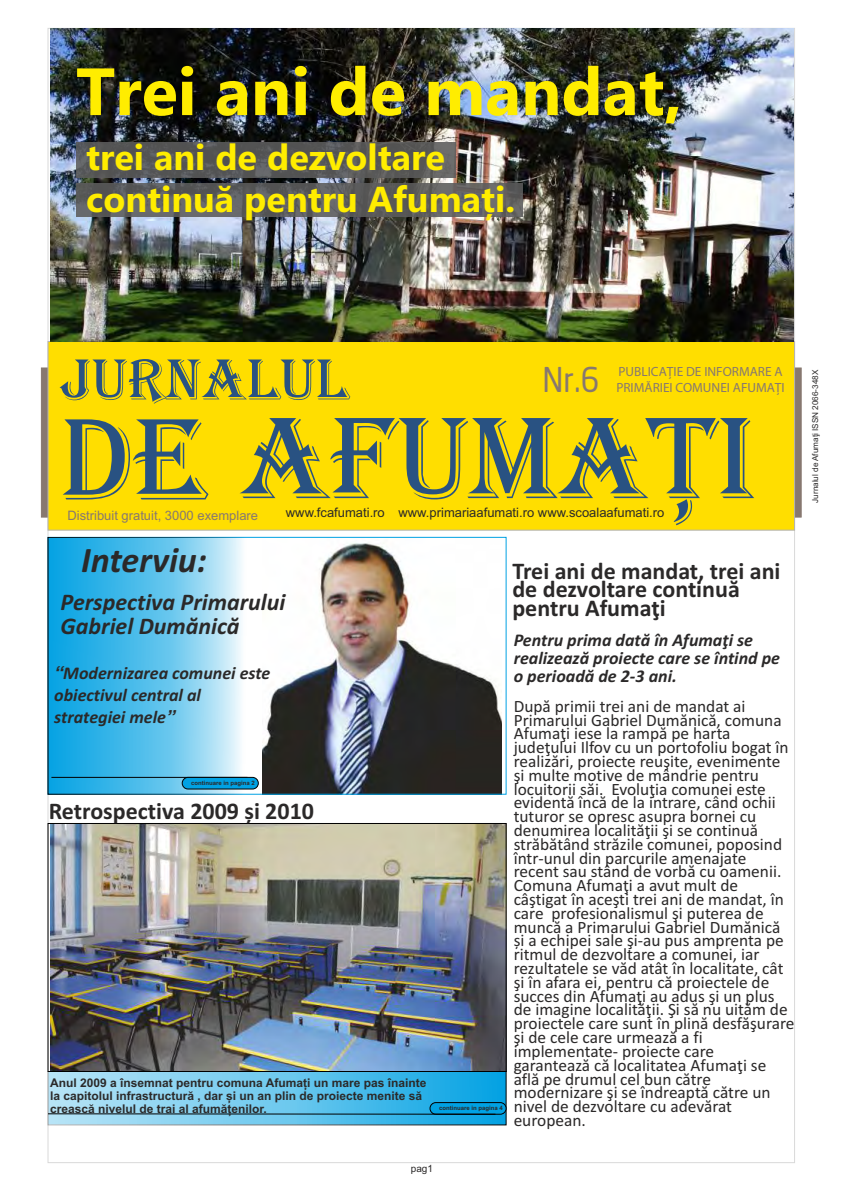
<style>
.page{position:relative;width:842px;height:1191px;background:#fff}
.page>*{position:absolute;margin:0;border:0;box-sizing:border-box;transform-origin:0 0}
.t1{font:120px "Algerian";color:#295282}
.t2{font:96.6px "Algerian";color:#295282}
.t3{font:700 66.6px "Ebrima";color:#ffed00}
.t4{font:59.7px "Algerian";color:#295282}
.t5{font:700 36px/41.4px "Ebrima";color:#ffed00}
.t6{font:italic 700 36px "Calibri";color:#2b2929}
.t7{font:33.8px "Neo Sans RO";color:#877870;scale:.92 1}
.t8{font:700 24px/18.6px "Calibri";color:#2b2929}
.t9{font:italic 700 24px/24.4px "Calibri";color:#2b2929}
.t10{font:italic 700 18px/22px "Calibri";color:#2b2929}
.t11{font:17.4px/13.8px "Calibri";color:#2b2929}
.t12{font:13.3px/16px "Myriad Pro";color:#877870}
.t13{font:13px "Arial";color:#2b2929}
.t14{font:13px "Arial";color:#877870}
.t15{font:700 12px/13.4px "Arial";color:#2b2929}
.t16{font:10px "Arial";color:#2b2929}
.t17{font:8.2px "Arial";color:#2b2929}
.t18{font:700 6px "Arial";color:#2b2929}
.s1{font-family:"Arial"}
</style>
<div class="page">
<div style="left:48px;top:341px;width:747px;height:189px;background:#ffde00"></div>
<img style="left:51px;top:28px;width:742px;height:313px">
<div style="left:76px;top:143px;width:379px;height:35px;background:#5c5c5c;opacity:.89"></div>
<div style="left:76px;top:183px;width:447px;height:34px;background:#5c5c5c;opacity:.89"></div>
<img style="left:263px;top:543px;width:238px;height:249px">
<img style="left:51px;top:825px;width:453px;height:244px">
<div style="left:48px;top:823px;width:458px;height:248px;border:1px solid #000"></div>
<div style="left:48px;top:1071px;width:458px;height:54px;background:linear-gradient(to right,#c1e7f8,#0ca5e4);border:1px solid #000"></div>
<svg style="left:48px;top:537px;width:213px;height:257px"></svg>
<div style="left:430px;top:1102px;width:76px;height:12px;background:#00a1e3;border:1px solid #000;border-radius:6px"></div>
<svg style="left:47px;top:1113px;width:449px;height:1px"></svg>
<hr style="left:51px;top:777px;width:196px;height:1px;background:#000">
<div style="left:182px;top:777px;width:77px;height:12px;background:#00a1e3;border:1px solid #000;border-radius:6px"></div>
<h3 class="t3" style="left:76px;top:66px;width:608px">Trei ani de mandat,</h3>
<h3 class="t5" style="left:86px;top:140px;width:431px">trei ani de dezvoltare continuă pentru Afumați.</h3>
<h3 class="t4" style="left:61px;top:346px;width:289px">JURNALUL</h3>
<h1 class="t1" style="left:60px;top:391px;width:695px">DE AFUMATI</h1>
<h3 class="t7" style="left:543px;top:366px;width:63px">Nr.6</h3>
<p class="t12" style="left:616px;top:365px;width:170px">PUBLICAŢIE DE INFORMARE A<br>PRIMĂRIEI COMUNEI AFUMAŢI</p>
<p class="t14" style="left:67px;top:510px;width:192px">Distribuit gratuit, 3000 exemplare</p>
<h2 class="t2" style="left:672px;top:428px;width:27px">,</h2>
<p class="t13" style="left:286px;top:507px;width:380px">www.fcafumati.ro www.primariaafumati.ro www.scoalaafumati.ro</p>
<h3 class="t6" style="left:81px;top:544px;width:127px">Interviu:</h3>
<h3 class="t9" style="left:61px;top:591px;width:226px">Perspectiva Primarului<br>Gabriel Dumănică</h3>
<p class="t10" style="left:54px;top:663px;width:218px"><span class="s1">“</span>Modernizarea comunei este obiectivul central al strategiei mele<span class="s1">”</span></p>
<p class="t18" style="left:191px;top:781px;width:65px">continuare in pagina 2</p>
<h3 class="t8" style="left:49px;top:804px;width:267px">Retrospectiva 2009 și 2010</h3>
<p class="t15" style="left:50px;top:1076px;width:378px">Anul 2009 a însemnat pentru comuna Afumați un mare pas înainte la capitolul infrastructură , dar și un an plin de proiecte menite să crească nivelul de trai al afumățenilor.</p>
<p class="t18" style="left:439px;top:1106px;width:65px">continuare in pagina 4</p>
<h3 class="t8" style="left:512px;top:563px;width:270px">Trei ani de mandat, trei ani de dezvoltare continuă pentru Afumaţi</h3>
<p class="t10" style="left:514px;top:633px;width:268px;line-height:17.9px">Pentru prima dată în Afumaţi se realizează proiecte care se întind pe o perioadă de 2-3 ani.</p>
<p class="t11" style="left:514px;top:700px;width:282px">După primii trei ani de mandat ai Primarului Gabriel Dumănică, comuna Afumaţi iese la rampă pe harta judeţului Ilfov cu un portofoliu bogat în realizări, proiecte reuşite, evenimente şi multe motive de mândrie pentru locuitorii săi. Evoluţia comunei este evidentă încă de la intrare, când ochii tuturor se opresc asupra bornei cu denumirea localităţii şi se continuă străbătând străzile comunei, poposind într-unul din parcurile amenajate recent sau stând de vorbă cu oamenii.<br>Comuna Afumaţi a avut mult de câştigat în aceşti trei ani de mandat, în care profesionalismul şi puterea de muncă a Primarului Gabriel Dumănică și a echipei sale şi-au pus amprenta pe ritmul de dezvoltare a comunei, iar rezultatele se văd atât în localitate, cât şi în afara ei, pentru că proiectele de succes din Afumaţi au adus şi un plus de imagine localităţii. Şi să nu uităm de proiectele care sunt în plină desfăşurare şi de cele care urmează a fi implementate- proiecte care garantează că localitatea Afumaţi se află pe drumul cel bun către modernizare şi se îndreaptă către un nivel de dezvoltare cu adevărat european.</p>
<p class="t16" style="left:411px;top:1164px;width:24px">pag1</p>
<p class="t17" style="left:812px;top:503px;width:134px;rotate:-90deg">Jurnalul de Afumaţi ISSN 2066-348X</p>
</div>
